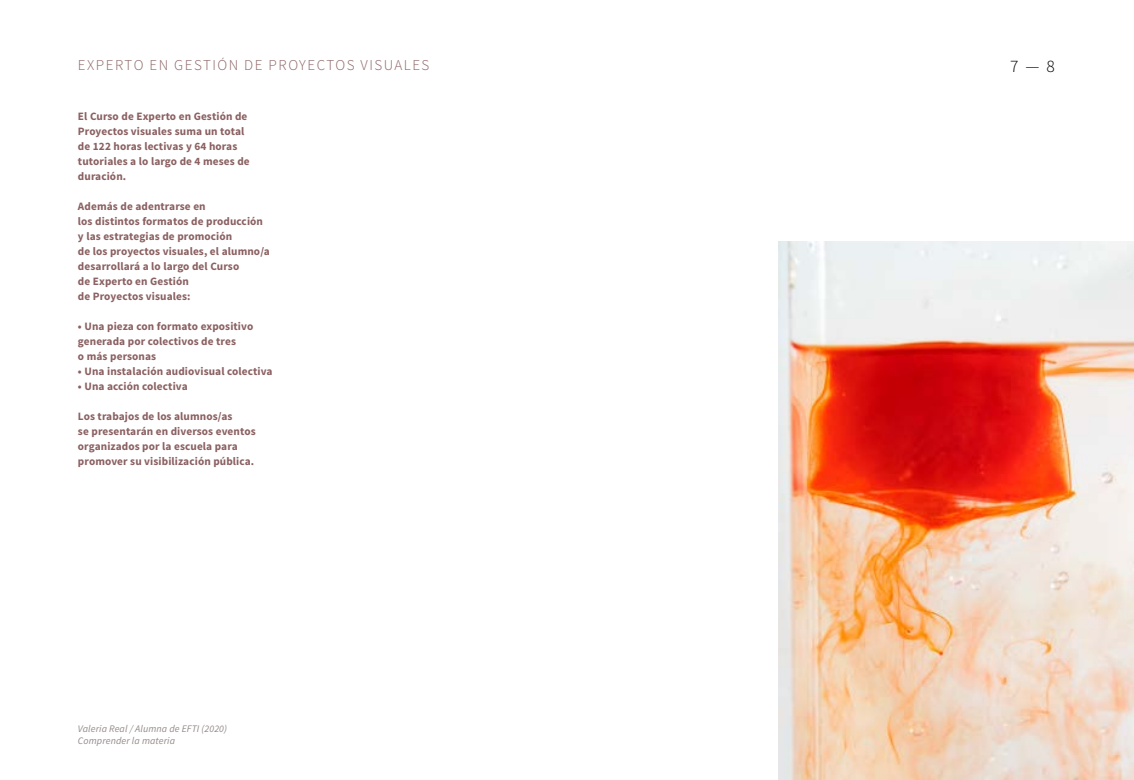
<style>
.page{position:relative;width:1134px;height:780px;background:#fff}
.page>*{position:absolute;margin:0;border:0;box-sizing:border-box;transform-origin:0 0}
.t1{font:300 17.5px "Source Sans Pro";color:#000}
.t2{font:300 15px "Source Sans Pro";letter-spacing:.1em;color:#8b6061}
.t3{font:700 11.25px/15px "Source Sans Pro";letter-spacing:.01em;color:#8b6061}
.t4{font:italic 10px/12px "Source Sans Pro";letter-spacing:.01em;color:#948a89}
</style>
<div class="page">
<img style="left:779px;top:242px;width:355px;height:538px">
<h2 class="t2" style="left:78px;top:56px;width:353px">EXPERTO EN GESTIÓN DE PROYECTOS VISUALES</h2>
<p class="t3" style="left:78px;top:109px;width:173px">El Curso de Experto en Gestión de<br>Proyectos visuales suma un total de 122 horas lectivas y 64 horas tutoriales a lo largo de 4 meses de duración.</p>
<p class="t3" style="left:78px;top:199px;width:193px">Además de adentrarse en<br>los distintos formatos de producción y las estrategias de promoción<br>de los proyectos visuales, el alumno/a desarrollará a lo largo del Curso<br>de Experto en Gestión<br>de Proyectos visuales:</p>
<p class="t3" style="left:78px;top:319px;width:177px">• Una pieza con formato expositivo generada por colectivos de tres<br>o más personas</p>
<p class="t3" style="left:78px;top:364px;width:196px">• Una instalación audiovisual colectiva</p>
<p class="t3" style="left:78px;top:379px;width:111px">• Una acción colectiva</p>
<p class="t3" style="left:78px;top:409px;width:179px">Los trabajos de los alumnos/as<br>se presentarán en diversos eventos organizados por la escuela para promover su visibilización pública.</p>
<p class="t4" style="left:78px;top:722px;width:151px">Valeria Real / Alumna de EFTI (2020)<br>Comprender la materia</p>
<h1 class="t1" style="left:1010px;top:55px;width:46px">7 — 8</h1>
</div>
